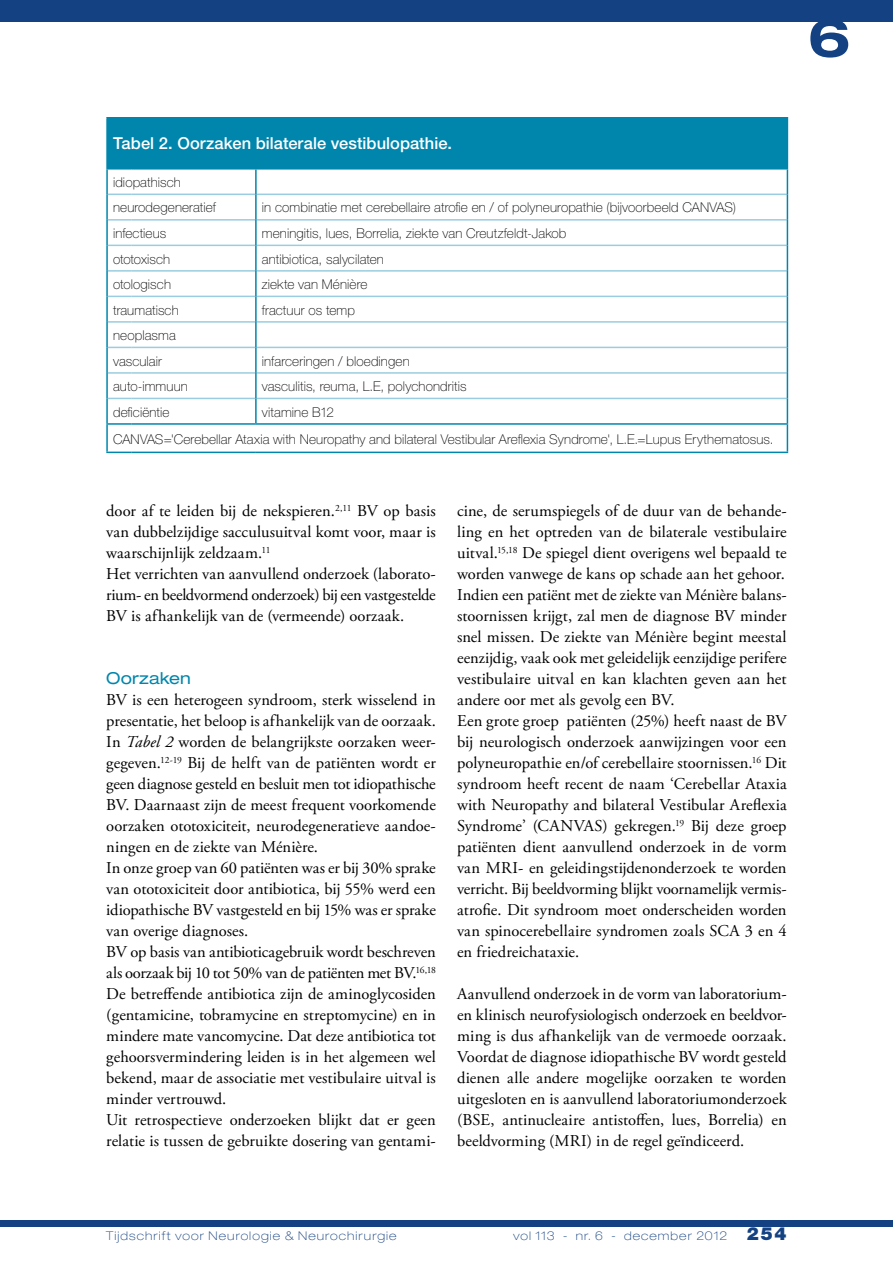
<style>
.page{position:relative;width:893px;height:1263px;background:#fff}
.page>*{position:absolute;margin:0;border:0;box-sizing:border-box;transform-origin:0 0}
.t1{font:700 expanded 52.5px "Helvetica Neue LT Std";color:#134182}
.t2{font:16.5px/21px "Adobe Garamond Pro";color:#000}
.t3{font:500 16.5px "Helvetica Neue LT Std";color:#fff}
.t4{font:expanded 16.5px "Helvetica Neue LT Std";letter-spacing:.005em;color:#0086ad}
.t5{font:100 13.5px/25.5px "Helvetica Neue LT Std";letter-spacing:.01em;color:#000}
.t6{font:100 13.5px "Helvetica Neue LT Std";letter-spacing:-.01em;color:#000}
.t7{font:100 expanded 12px "Helvetica Neue LT Std";letter-spacing:.09em;color:#134182}
.s1{font-style:italic}
.s2{font-weight:900;font-stretch:normal;font-size:18px}
</style>
<div class="page">
<div style="left:0;top:1220px;width:893px;height:7px;background:#134182"></div>
<div style="left:0;top:0;width:893px;height:21px;background:#134182"></div>
<div style="left:107px;top:118px;width:680px;height:51px;background:#0086ad"></div>
<hr style="left:106px;top:168px;width:26px;height:2px;background:#0086ad">
<hr style="left:132px;top:168px;width:124px;height:2px;background:#0086ad">
<hr style="left:256px;top:168px;width:532px;height:2px;background:#0086ad">
<svg style="left:108px;top:194px;width:24px;height:1px"></svg>
<hr style="left:132px;top:194px;width:123px;height:1px;background:#99cddf">
<hr style="left:108px;top:270px;width:24px;height:2px;background:#99cddf">
<hr style="left:132px;top:270px;width:123px;height:2px;background:#99cddf">
<hr style="left:257px;top:194px;width:530px;height:1px;background:#99cddf">
<hr style="left:257px;top:270px;width:530px;height:2px;background:#99cddf">
<hr style="left:108px;top:219px;width:24px;height:2px;background:#99cddf">
<hr style="left:132px;top:219px;width:123px;height:2px;background:#99cddf">
<hr style="left:257px;top:219px;width:530px;height:2px;background:#99cddf">
<svg style="left:108px;top:296px;width:24px;height:1px"></svg>
<hr style="left:132px;top:296px;width:123px;height:1px;background:#99cddf">
<hr style="left:257px;top:296px;width:530px;height:1px;background:#99cddf">
<svg style="left:108px;top:245px;width:24px;height:1px"></svg>
<hr style="left:132px;top:245px;width:123px;height:1px;background:#99cddf">
<hr style="left:257px;top:245px;width:530px;height:1px;background:#99cddf">
<hr style="left:108px;top:321px;width:24px;height:2px;background:#99cddf">
<hr style="left:132px;top:321px;width:123px;height:2px;background:#99cddf">
<hr style="left:257px;top:321px;width:530px;height:2px;background:#99cddf">
<svg style="left:108px;top:398px;width:24px;height:1px"></svg>
<hr style="left:132px;top:398px;width:123px;height:1px;background:#99cddf">
<hr style="left:257px;top:398px;width:530px;height:1px;background:#99cddf">
<svg style="left:108px;top:347px;width:24px;height:1px"></svg>
<hr style="left:132px;top:347px;width:123px;height:1px;background:#99cddf">
<hr style="left:257px;top:347px;width:530px;height:1px;background:#99cddf">
<hr style="left:108px;top:372px;width:24px;height:2px;background:#99cddf">
<hr style="left:132px;top:372px;width:123px;height:2px;background:#99cddf">
<hr style="left:257px;top:372px;width:530px;height:2px;background:#99cddf">
<hr style="left:106px;top:117px;width:26px;height:2px;background:#0086ad">
<hr style="left:106px;top:119px;width:2px;height:49px;background:#0086ad">
<hr style="left:132px;top:117px;width:124px;height:2px;background:#0086ad">
<hr style="left:256px;top:117px;width:532px;height:2px;background:#0086ad">
<hr style="left:787px;top:119px;width:1px;height:49px;background:#0086ad">
<hr style="left:106px;top:170px;width:2px;height:24px;background:#0086ad">
<hr style="left:255px;top:170px;width:2px;height:24px;background:#0086ad">
<hr style="left:106px;top:194px;width:2px;height:26px;background:#0086ad">
<hr style="left:255px;top:194px;width:2px;height:26px;background:#0086ad">
<hr style="left:106px;top:220px;width:2px;height:25px;background:#0086ad">
<hr style="left:255px;top:220px;width:2px;height:25px;background:#0086ad">
<hr style="left:106px;top:245px;width:2px;height:26px;background:#0086ad">
<hr style="left:255px;top:245px;width:2px;height:26px;background:#0086ad">
<hr style="left:106px;top:271px;width:2px;height:25px;background:#0086ad">
<hr style="left:255px;top:271px;width:2px;height:25px;background:#0086ad">
<hr style="left:106px;top:296px;width:2px;height:26px;background:#0086ad">
<hr style="left:255px;top:296px;width:2px;height:26px;background:#0086ad">
<hr style="left:106px;top:322px;width:2px;height:25px;background:#0086ad">
<hr style="left:255px;top:322px;width:2px;height:25px;background:#0086ad">
<hr style="left:106px;top:347px;width:2px;height:26px;background:#0086ad">
<hr style="left:255px;top:347px;width:2px;height:26px;background:#0086ad">
<hr style="left:106px;top:373px;width:2px;height:25px;background:#0086ad">
<hr style="left:255px;top:373px;width:2px;height:25px;background:#0086ad">
<hr style="left:106px;top:398px;width:2px;height:25px;background:#0086ad">
<hr style="left:255px;top:398px;width:2px;height:25px;background:#0086ad">
<hr style="left:106px;top:425px;width:2px;height:27px;background:#0086ad">
<svg style="left:787px;top:170px;width:1px;height:282px"></svg>
<hr style="left:106px;top:423px;width:26px;height:2px;background:#0086ad">
<hr style="left:132px;top:423px;width:124px;height:2px;background:#0086ad">
<hr style="left:256px;top:423px;width:532px;height:2px;background:#0086ad">
<svg style="left:106px;top:452px;width:26px;height:1px"></svg>
<hr style="left:132px;top:452px;width:124px;height:1px;background:#0086ad">
<hr style="left:256px;top:452px;width:532px;height:1px;background:#0086ad">
<h1 class="t1" style="left:808px;top:5px;width:44px">6</h1>
<p class="t3" style="left:113px;top:133px;width:340px">Tabel 2. Oorzaken bilaterale vestibulopathie.</p>
<p class="t5" style="left:113px;top:169px;width:104px">idiopathisch neurodegeneratief</p>
<p class="t5" style="left:262px;top:195px;width:476px">in combinatie met cerebellaire atrofie en / of polyneuropathie (bijvoorbeeld CANVAS)</p>
<p class="t5" style="left:113px;top:220px;width:55px">infectieus</p>
<p class="t5" style="left:262px;top:220px;width:306px">meningitis, lues, Borrelia, ziekte van Creutzfeldt-Jakob</p>
<p class="t6" style="left:113px;top:251px;width:59px">ototoxisch</p>
<p class="t5" style="left:262px;top:246px;width:124px">antibiotica, salycilaten</p>
<p class="t5" style="left:113px;top:271px;width:59px">otologisch</p>
<p class="t5" style="left:262px;top:271px;width:107px">ziekte van Ménière</p>
<p class="t5" style="left:113px;top:297px;width:67px">traumatisch</p>
<p class="t5" style="left:262px;top:297px;width:94px">fractuur os temp</p>
<p class="t5" style="left:113px;top:322px;width:64px">neoplasma vasculair</p>
<p class="t5" style="left:262px;top:348px;width:149px">infarceringen / bloedingen</p>
<p class="t5" style="left:113px;top:373px;width:76px">auto-immuun</p>
<p class="t5" style="left:262px;top:373px;width:206px">vasculitis, reuma, L.E, polychondritis</p>
<p class="t5" style="left:113px;top:399px;width:58px">deficiëntie</p>
<p class="t5" style="left:113px;top:398px;width:662px;line-height:27.6px;text-indent:149px">vitamine B12<br>CANVAS='Cerebellar Ataxia with Neuropathy and bilateral Vestibular Areflexia Syndrome', L.E.=Lupus Erythematosus.</p>
<p class="t2" style="left:106px;top:501px;width:331px">door af te leiden bij de nekspieren.<sup>2,11</sup> BV op basis van dubbelzijdige sacculusuitval komt voor, maar is waarschijnlijk zeldzaam.<sup>11<br></sup>Het verrichten van aanvullend onderzoek (laborato&shy;rium- en beeldvormend onderzoek) bij een vastgestelde BV is afhankelijk van de (vermeende) oorzaak.</p>
<p class="t4" style="left:106px;top:668px;width:86px">Oorzaken</p>
<p class="t2" style="left:106px;top:690px;width:331px">BV is een heterogeen syndroom, sterk wisselend in presentatie, het beloop is afhankelijk van de oorzaak.<br>In <span class="s1">Tabel 2</span> worden de belangrijkste oorzaken weer&shy;gegeven.<sup>12-19</sup> Bij de helft van de patiënten wordt er geen diagnose gesteld en besluit men tot idiopathische BV. Daarnaast zijn de meest frequent voorkomende oorzaken ototoxiciteit, neurodegeneratieve aandoe&shy;ningen en de ziekte van Ménière.<br>In onze groep van 60 patiënten was er bij 30% sprake van ototoxiciteit door antibiotica, bij 55% werd een idiopathische BV vastgesteld en bij 15% was er sprake van overige diagnoses.<br>BV op basis van antibioticagebruik wordt beschreven als oorzaak bij 10 tot 50% van de patiënten met BV.<sup>16,18<br></sup>De betreffende antibiotica zijn de aminoglycosiden (gentamicine, tobramycine en streptomycine) en in mindere mate vancomycine. Dat deze antibiotica tot gehoorsvermindering leiden is in het algemeen wel bekend, maar de associatie met vestibulaire uitval is minder vertrouwd.<br>Uit retrospectieve onderzoeken blijkt dat er geen relatie is tussen de gebruikte dosering van gentami-</p>
<p class="t2" style="left:457px;top:501px;width:331px">cine, de serumspiegels of de duur van de behande&shy;ling en het optreden van de bilaterale vestibulaire uitval.<sup>15,18</sup> De spiegel dient overigens wel bepaald te worden vanwege de kans op schade aan het gehoor.<br>Indien een patiënt met de ziekte van Ménière balans&shy;stoornissen krijgt, zal men de diagnose BV minder snel missen. De ziekte van Ménière begint meestal eenzijdig, vaak ook met geleidelijk eenzijdige perifere vestibulaire uitval en kan klachten geven aan het andere oor met als gevolg een BV.<br>Een grote groep patiënten (25%) heeft naast de BV bij neurologisch onderzoek aanwijzingen voor een polyneuropathie en/of cerebellaire stoornissen.<sup>16</sup> Dit syndroom heeft recent de naam ‘Cerebellar Ataxia with Neuropathy and bilateral Vestibular Areflexia Syndrome’ (CANVAS) gekregen.<sup>19</sup> Bij deze groep patiënten dient aanvullend onderzoek in de vorm van MRI- en geleidingstijdenonderzoek te worden verricht. Bij beeldvorming blijkt voornamelijk vermis&shy;atrofie. Dit syndroom moet onderscheiden worden van spinocerebellaire syndromen zoals SCA 3 en 4 en friedreichataxie.</p>
<p class="t2" style="left:457px;top:984px;width:331px;text-align:justify">Aanvullend onderzoek in de vorm van laboratorium&shy;en klinisch neurofysiologisch onderzoek en beeldvor&shy;ming is dus afhankelijk van de vermoede oorzaak.<br>Voordat de diagnose idiopathische BV wordt gesteld dienen alle andere mogelijke oorzaken te worden uitgesloten en is aanvullend laboratoriumonderzoek (BSE, antinucleaire antistoffen, lues, Borrelia) en beeldvorming (MRI) in de regel geïndiceerd.</p>
<p class="t7" style="left:106px;top:1228px;width:292px">Tijdschrift voor Neurologie &amp; Neurochirurgie</p>
<p class="t7" style="left:513px;top:1228px;width:275px">vol 113 - nr. 6 - december 2012 <span class="s2">254</span></p>
</div>
